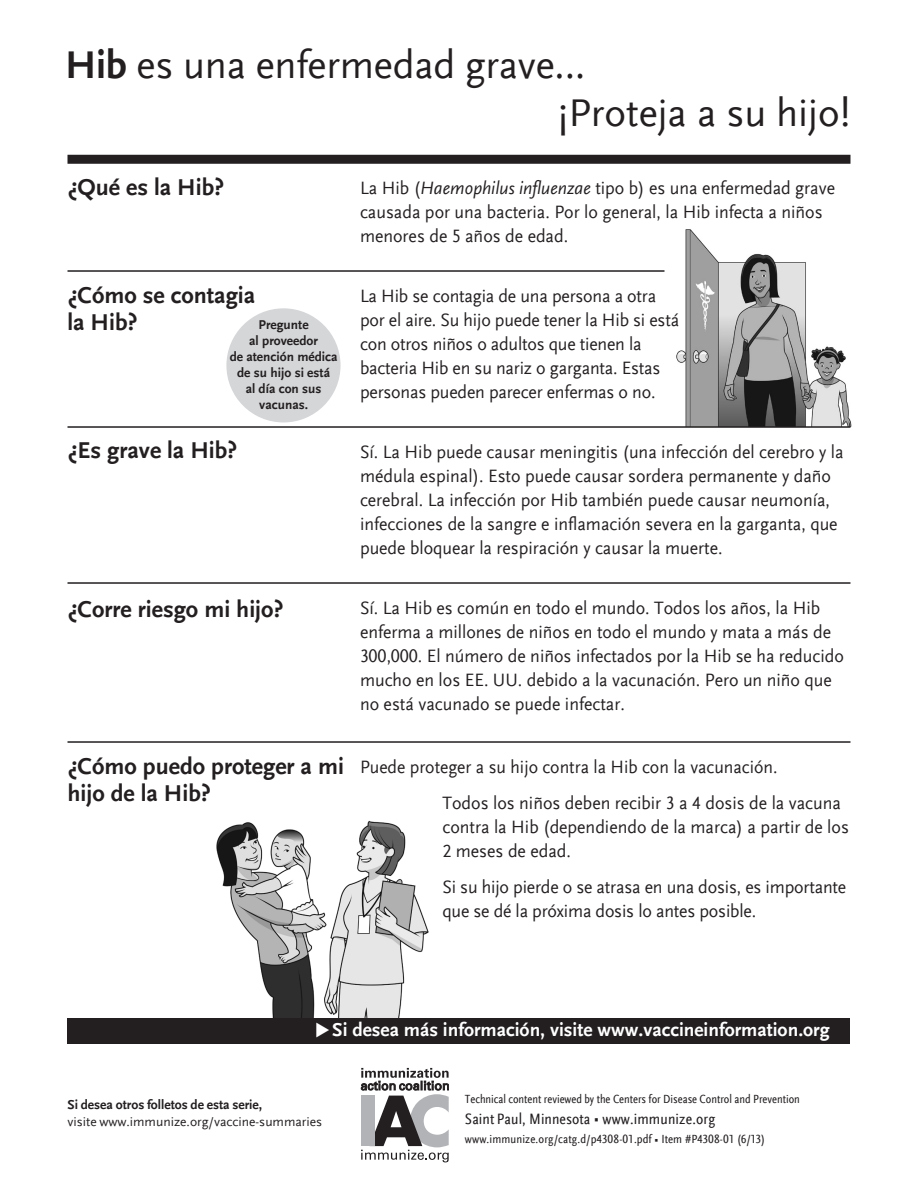
<style>
.page{position:relative;width:918px;height:1188px;background:#fff}
.page>*{position:absolute;margin:0;border:0;box-sizing:border-box;transform-origin:0 0}
.t1{font:40.5px "Scala Sans Offc";letter-spacing:-.005em;color:#231f20}
.t2{font:700 24px/27px "Scala Sans Offc";color:#231f20}
.t3{font:700 19.5px "Scala Sans Offc";color:#fff}
.t4{font:18.75px/24px "Scala Sans Offc";color:#231f20;scale:.95 1}
.t5{font:18.75px "Scala Sans Offc";color:#231f20;scale:.94 1}
.t6{font:condensed 15.75px "Scala Sans Offc";letter-spacing:.005em;color:#231f20}
.t7{font:13.5px "Scala Sans Offc";color:#231f20}
.t8{font:700 13.5px "Scala Sans Offc";color:#231f20}
.t9{font:700 13.35px "Scala Sans Offc";color:#231f20}
.t10{font:condensed 12.3px "Scala Sans Offc";color:#231f20}
.s1{font-weight:700}
.s2{font-style:italic}
.s3{font-family:"Glypha LT Std";font-stretch:normal;font-size:9px}
.s4{font-family:"Glypha LT Std";font-stretch:normal;font-size:7.5px}
</style>
<div class="page">
<img style="left:216px;top:820px;width:213px;height:198px">
<img style="left:676px;top:229px;width:176px;height:197px">
<div style="left:68px;top:155px;width:782px;height:9px;background:#231f20"></div>
<hr style="left:68px;top:270px;width:596px;height:2px;background:#231f20">
<hr style="left:68px;top:426px;width:782px;height:2px;background:#231f20">
<hr style="left:68px;top:582px;width:782px;height:2px;background:#231f20">
<hr style="left:68px;top:741px;width:782px;height:2px;background:#231f20">
<svg style="left:361px;top:1068px;width:88px;height:94px"></svg>
<div style="left:361px;top:1096px;width:14px;height:50px;background:#b2b3b7"></div>
<div style="left:226px;top:308px;width:115px;height:114px;background:#d5d6d8;border-radius:50%"></div>
<div style="left:68px;top:1018px;width:782px;height:26px;background:#231f20"></div>
<p class="t1" style="left:65px;top:43px;width:522px"><span class="s1">Hib</span> es una enfermedad grave…</p>
<p class="t1" style="left:558px;top:91px;width:294px">¡Proteja a su hijo!</p>
<p class="t2" style="left:68px;top:174px;width:158px">¿Qué es la Hib?</p>
<p class="t4" style="left:360px;top:176px;width:502px">La Hib (<span class="s2">Haemophilus influenzae</span> tipo b) es una enfermedad grave causada por una bacteria. Por lo general, la Hib infecta a niños menores de 5 años de edad.</p>
<p class="t2" style="left:68px;top:282px;width:189px">¿Cómo se contagia la Hib?</p>
<p class="t9" style="left:259px;top:317px;width:52px">Pregunte</p>
<p class="t9" style="left:249px;top:333px;width:70px">al proveedor</p>
<p class="t9" style="left:230px;top:349px;width:109px">de atención médica</p>
<p class="t9" style="left:237px;top:365px;width:94px">de su hijo si está</p>
<p class="t9" style="left:246px;top:381px;width:77px">al día con sus</p>
<p class="t9" style="left:259px;top:397px;width:50px">vacunas.</p>
<p class="t4" style="left:360px;top:284px;width:338px">La Hib se contagia de una persona a otra por el aire. Su hijo puede tener la Hib si está con otros niños o adultos que tienen la bacteria Hib en su nariz o garganta. Estas personas pueden parecer enfermas o no.</p>
<p class="t2" style="left:68px;top:437px;width:171px">¿Es grave la Hib?</p>
<p class="t4" style="left:360px;top:440px;width:511px">Sí. La Hib puede causar meningitis (una infección del cerebro y la médula espinal). Esto puede causar sordera permanente y daño cerebral. La infección por Hib también puede causar neumonía, infecciones de la sangre e inflamación severa en la garganta, que puede bloquear la respiración y causar la muerte.</p>
<p class="t2" style="left:68px;top:596px;width:218px">¿Corre riesgo mi hijo?</p>
<p class="t4" style="left:360px;top:596px;width:511px">Sí. La Hib es común en todo el mundo. Todos los años, la Hib enferma a millones de niños en todo el mundo y mata a más de 300,000. El número de niños infectados por la Hib se ha reducido mucho en los EE. UU. debido a la vacunación. Pero un niño que no está vacunado se puede infectar.</p>
<p class="t2" style="left:68px;top:753px;width:278px">¿Cómo puedo proteger a mi hijo de la Hib?</p>
<p class="t5" style="left:360px;top:757px;width:446px">Puede proteger a su hijo contra la Hib con la vacunación.</p>
<p class="t4" style="left:442px;top:791px;width:429px">Todos los niños deben recibir 3 a 4 dosis de la vacuna contra la Hib (dependiendo de la marca) a partir de los<br>2 meses de edad.</p>
<p class="t4" style="left:442px;top:875px;width:426px">Si su hijo pierde o se atrasa en una dosis, es importante que se dé la próxima dosis lo antes posible.</p>
<p class="t3" style="left:332px;top:1019px;width:499px">Si desea más información, visite www.vaccineinformation.org</p>
<p class="t8" style="left:68px;top:1097px;width:196px">Si desea otros folletos de esta serie,</p>
<p class="t7" style="left:68px;top:1114px;width:256px">visite www.immunize.org/vaccine-summaries</p>
<p class="t10" style="left:465px;top:1092px;width:336px">Technical content reviewed by the Centers for Disease Control and Prevention</p>
<p class="t6" style="left:465px;top:1110px;width:252px">Saint Paul, Minnesota <span class="s3">•</span> www.immunize.org</p>
<p class="t10" style="left:465px;top:1133px;width:301px">www.immunize.org/catg.d/p4308-01.pdf <span class="s4">•</span> Item #P4308-01 (6/13)</p>
</div>
